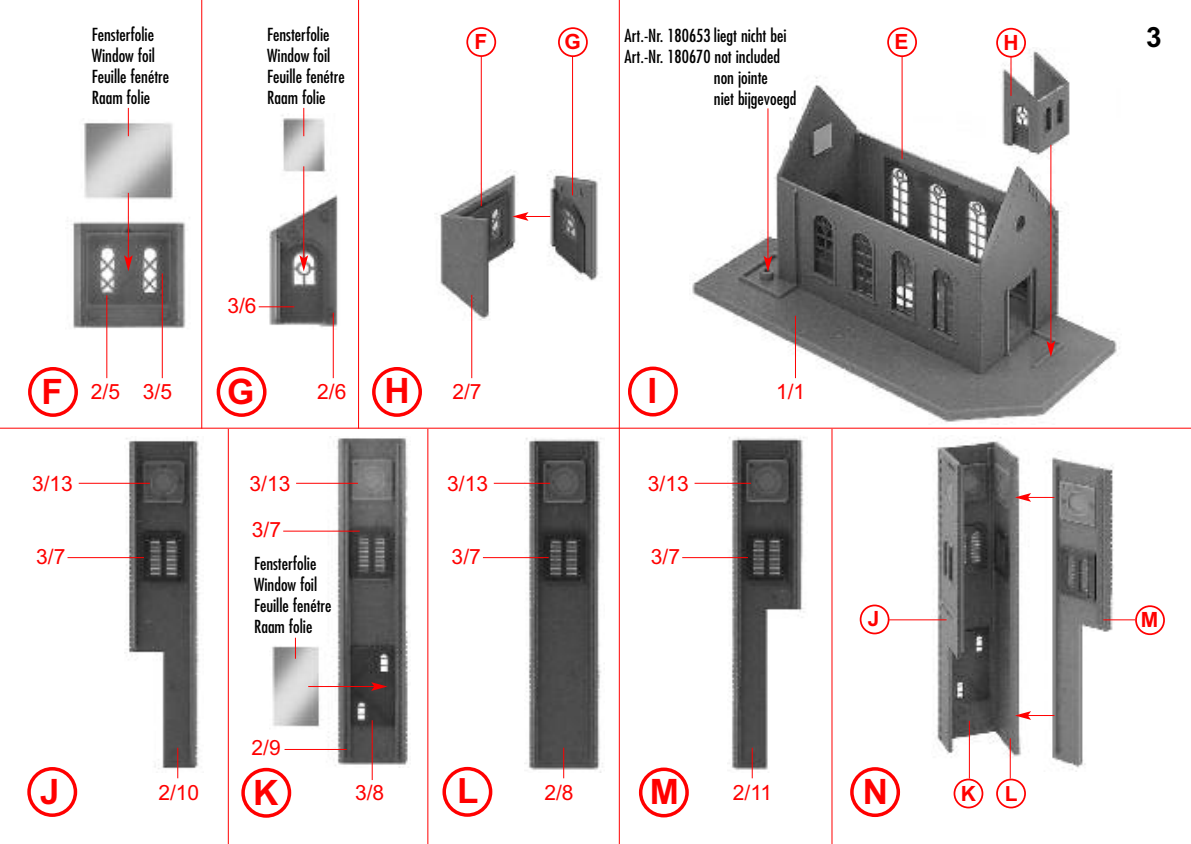
<style>
.page{position:relative;width:1191px;height:844px;background:#fff}
.page>*{position:absolute;margin:0;border:0;box-sizing:border-box;transform-origin:0 0}
.t1{font:700 35px "Arial";color:#f00}
.t2{font:700 28px "Arial";color:#000}
.t3{font:21px "Arial";color:#f00}
.t4{font:700 21px "Arial";color:#f00}
.t5{font:condensed 17.5px/21px "Futura Std";color:#000}
</style>
<div class="page">
<hr style="left:427px;top:428px;width:1px;height:415px;background:#f00">
<hr style="left:228px;top:428px;width:1px;height:415px;background:#f00">
<hr style="left:831px;top:428px;width:1px;height:415px;background:#f00">
<hr style="left:201px;top:0;width:1px;height:428px;background:#f00">
<hr style="left:358px;top:0;width:1px;height:428px;background:#f00">
<img style="left:692px;top:49px;width:428px;height:373px">
<img style="left:124px;top:436px;width:76px;height:336px">
<img style="left:272px;top:438px;width:136px;height:329px">
<img style="left:524px;top:438px;width:79px;height:334px">
<img style="left:727px;top:437px;width:77px;height:335px">
<img style="left:931px;top:435px;width:189px;height:336px">
<img style="left:436px;top:169px;width:165px;height:151px">
<img style="left:266px;top:114px;width:72px;height:215px">
<img style="left:71px;top:118px;width:115px;height:214px">
<svg style="left:128px;top:108px;width:1px;height:28px"></svg>
<hr style="left:128px;top:193px;width:1px;height:65px;background:#f00">
<svg style="left:124px;top:255px;width:9px;height:16px"></svg>
<hr style="left:162px;top:273px;width:1px;height:105px;background:#f00">
<hr style="left:106px;top:295px;width:1px;height:83px;background:#f00">
<hr style="left:333px;top:312px;width:1px;height:66px;background:#f00">
<hr style="left:79px;top:482px;width:71px;height:1px;background:#f00">
<hr style="left:67px;top:557px;width:77px;height:1px;background:#f00">
<hr style="left:283px;top:530px;width:77px;height:1px;background:#f00">
<svg style="left:295px;top:637px;width:1px;height:21px"></svg>
<hr style="left:483px;top:557px;width:65px;height:1px;background:#f00">
<hr style="left:682px;top:557px;width:66px;height:1px;background:#f00">
<hr style="left:889px;top:619px;width:57px;height:1px;background:#f00">
<hr style="left:969px;top:720px;width:1px;height:58px;background:#f00">
<hr style="left:1009px;top:738px;width:1px;height:40px;background:#f00">
<hr style="left:1103px;top:619px;width:32px;height:1px;background:#f00">
<hr style="left:296px;top:482px;width:62px;height:1px;background:#f00">
<hr style="left:494px;top:482px;width:56px;height:1px;background:#f00">
<hr style="left:694px;top:482px;width:57px;height:1px;background:#f00">
<hr style="left:481px;top:56px;width:1px;height:150px;background:#f00">
<hr style="left:572px;top:56px;width:1px;height:139px;background:#f00">
<hr style="left:1010px;top:56px;width:1px;height:40px;background:#f00">
<hr style="left:901px;top:56px;width:1px;height:103px;background:#f00">
<hr style="left:259px;top:306px;width:35px;height:1px;background:#f00">
<hr style="left:471px;top:295px;width:1px;height:83px;background:#f00">
<hr style="left:177px;top:747px;width:1px;height:31px;background:#f00">
<hr style="left:372px;top:720px;width:1px;height:59px;background:#f00">
<hr style="left:284px;top:748px;width:63px;height:1px;background:#f00">
<hr style="left:563px;top:747px;width:1px;height:31px;background:#f00">
<hr style="left:752px;top:747px;width:1px;height:31px;background:#f00">
<hr style="left:795px;top:316px;width:1px;height:62px;background:#f00">
<hr style="left:767px;top:108px;width:1px;height:151px;background:#f00">
<svg style="left:763px;top:256px;width:9px;height:16px"></svg>
<hr style="left:1050px;top:145px;width:1px;height:199px;background:#f00">
<svg style="left:1046px;top:341px;width:9px;height:16px"></svg>
<svg style="left:1015px;top:493px;width:39px;height:8px"></svg>
<hr style="left:308px;top:686px;width:66px;height:1px;background:#f00">
<svg style="left:371px;top:682px;width:16px;height:8px"></svg>
<svg style="left:1015px;top:711px;width:39px;height:8px"></svg>
<svg style="left:512px;top:212px;width:38px;height:9px"></svg>
<svg style="left:28px;top:367px;width:50px;height:50px"></svg>
<svg style="left:217px;top:367px;width:49px;height:50px"></svg>
<svg style="left:372px;top:367px;width:50px;height:50px"></svg>
<svg style="left:628px;top:366px;width:50px;height:50px"></svg>
<svg style="left:27px;top:767px;width:50px;height:49px"></svg>
<svg style="left:241px;top:767px;width:50px;height:50px"></svg>
<svg style="left:442px;top:766px;width:50px;height:50px"></svg>
<svg style="left:639px;top:767px;width:50px;height:50px"></svg>
<svg style="left:850px;top:767px;width:50px;height:49px"></svg>
<svg style="left:887px;top:27px;width:30px;height:30px"></svg>
<svg style="left:466px;top:27px;width:30px;height:30px"></svg>
<svg style="left:558px;top:27px;width:30px;height:30px"></svg>
<svg style="left:996px;top:28px;width:30px;height:30px"></svg>
<svg style="left:859px;top:604px;width:30px;height:30px"></svg>
<svg style="left:953px;top:778px;width:30px;height:30px"></svg>
<svg style="left:996px;top:778px;width:30px;height:30px"></svg>
<svg style="left:1135px;top:605px;width:29px;height:30px"></svg>
<hr style="left:619px;top:0;width:1px;height:843px;background:#f00">
<hr style="left:0;top:427px;width:1191px;height:1px;background:#f00">
<svg style="left:303px;top:108px;width:1px;height:28px"></svg>
<hr style="left:303px;top:166px;width:1px;height:92px;background:#f00">
<svg style="left:299px;top:255px;width:9px;height:16px"></svg>
<p class="t5" style="left:92px;top:25px;width:79px">Fensterfolie<br>Window foil<br>Feuille fenétre<br>Raam folie</p>
<p class="t5" style="left:267px;top:25px;width:79px">Fensterfolie<br>Window foil<br>Feuille fenétre<br>Raam folie</p>
<p class="t3" style="left:227px;top:293px;width:31px">3/6</p>
<p class="t5" style="left:624px;top:26px;width:163px">Art.-Nr. 180653 liegt nicht bei</p>
<p class="t5" style="left:624px;top:47px;width:157px">Art.-Nr. 180670 not included</p>
<p class="t5" style="left:714px;top:68px;width:55px">non jointe</p>
<p class="t5" style="left:714px;top:89px;width:84px">niet bijgevoegd</p>
<p class="t4" style="left:474px;top:30px;width:14px">F</p>
<p class="t4" style="left:564px;top:29px;width:18px">G</p>
<p class="t4" style="left:894px;top:30px;width:16px">E</p>
<p class="t4" style="left:1003px;top:30px;width:17px">H</p>
<h1 class="t1" style="left:42px;top:371px;width:23px">F</h1>
<h1 class="t1" style="left:227px;top:371px;width:29px">G</h1>
<h1 class="t1" style="left:384px;top:370px;width:27px">H</h1>
<h1 class="t1" style="left:647px;top:370px;width:11px">I</h1>
<p class="t3" style="left:776px;top:380px;width:31px">1/1</p>
<p class="t3" style="left:91px;top:379px;width:83px">2/5 3/5</p>
<p class="t3" style="left:317px;top:379px;width:31px">2/6</p>
<p class="t3" style="left:452px;top:380px;width:31px">2/7</p>
<p class="t3" style="left:32px;top:471px;width:42px">3/13</p>
<p class="t3" style="left:36px;top:544px;width:31px">3/7</p>
<p class="t3" style="left:249px;top:471px;width:42px">3/13</p>
<p class="t3" style="left:447px;top:471px;width:42px">3/13</p>
<p class="t3" style="left:648px;top:471px;width:42px">3/13</p>
<p class="t3" style="left:252px;top:517px;width:31px">3/7</p>
<p class="t5" style="left:254px;top:553px;width:79px">Fensterfolie<br>Window foil<br>Feuille fenétre<br>Raam folie</p>
<p class="t3" style="left:252px;top:735px;width:31px">2/9</p>
<p class="t3" style="left:451px;top:544px;width:31px">3/7</p>
<p class="t3" style="left:651px;top:544px;width:31px">3/7</p>
<p class="t4" style="left:868px;top:606px;width:13px">J</p>
<h1 class="t1" style="left:40px;top:771px;width:21px">J</h1>
<h1 class="t1" style="left:253px;top:771px;width:27px">K</h1>
<h1 class="t1" style="left:457px;top:770px;width:23px">L</h1>
<h1 class="t1" style="left:650px;top:771px;width:31px">M</h1>
<h1 class="t1" style="left:862px;top:771px;width:27px">N</h1>
<p class="t3" style="left:158px;top:779px;width:42px">2/10</p>
<p class="t3" style="left:544px;top:779px;width:31px">2/8</p>
<p class="t3" style="left:733px;top:779px;width:41px">2/11</p>
<p class="t3" style="left:355px;top:779px;width:31px">3/8</p>
<p class="t4" style="left:961px;top:780px;width:17px">K</p>
<p class="t4" style="left:1004px;top:780px;width:14px">L</p>
<h2 class="t2" style="left:1146px;top:21px;width:17px">3</h2>
<p class="t4" style="left:1140px;top:607px;width:19px">M</p>
</div>
